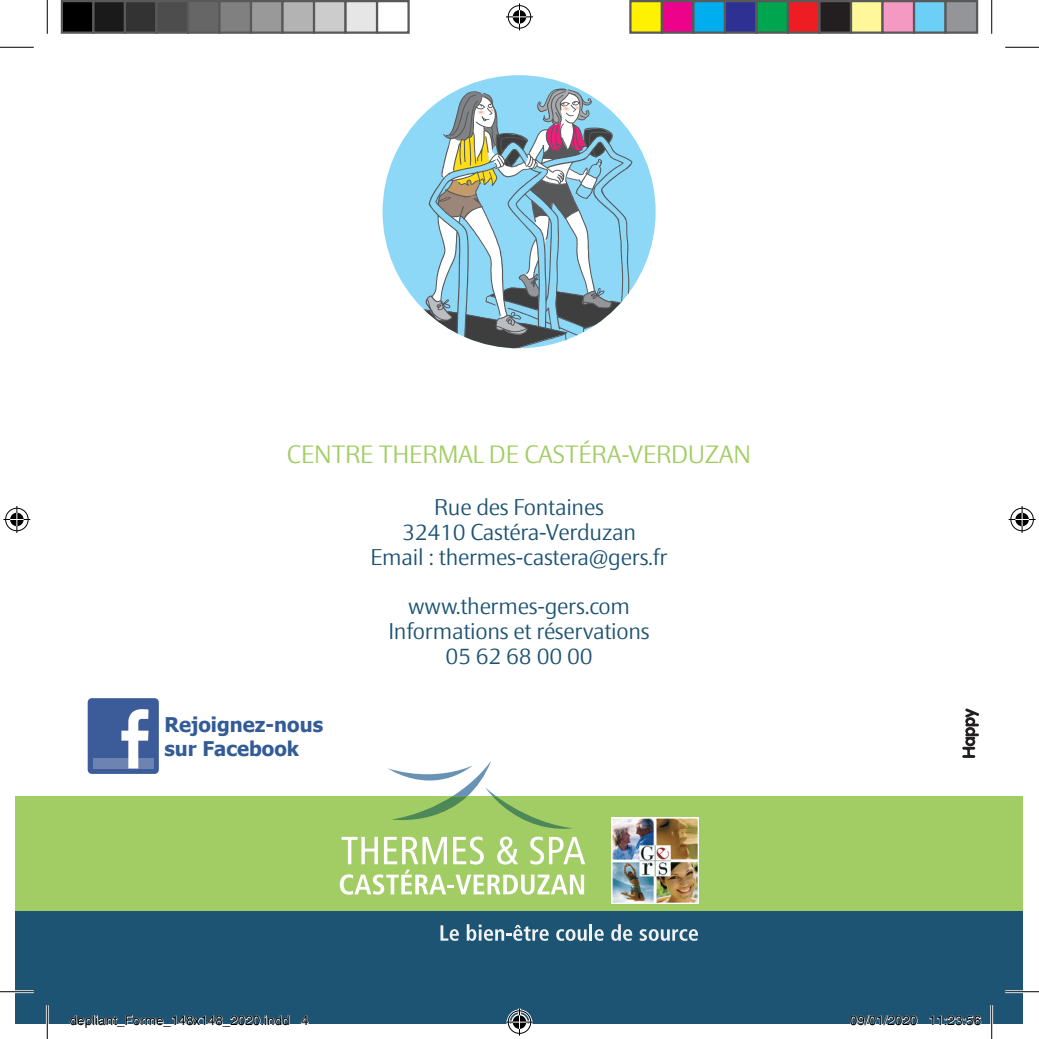
<style>
.page{position:relative;width:1039px;height:1039px;background:#fff}
.page>*{position:absolute;margin:0;border:0;box-sizing:border-box;transform-origin:0 0}
.t1{font:300 24.75px "Epoca Classic";letter-spacing:-.01em;color:#a2cd64}
.t2{font:300 22.5px/24.8px "Epoca Classic";letter-spacing:-.01em;color:#1d5373;text-align:center}
.t3{font:700 20.25px/24.3px "Tahoma";color:#335c96}
.t4{font:13.5px "Helvetica";color:#000}
</style>
<div class="page">
<div style="left:15px;top:796px;width:1008px;height:153px;background:#a2cd64"></div>
<div style="left:15px;top:911px;width:1008px;height:112px;background:#1d5373"></div>
<img style="left:382px;top:75px;width:273px;height:273px;border-radius:136px">
<svg style="left:962px;top:708px;width:17px;height:50px"></svg>
<svg style="left:340px;top:836px;width:245px;height:58px"></svg>
<svg style="left:388px;top:761px;width:182px;height:67px"></svg>
<svg style="left:440px;top:925px;width:19px;height:15px"></svg>
<svg style="left:466px;top:924px;width:82px;height:16px"></svg>
<svg style="left:556px;top:929px;width:30px;height:11px"></svg>
<hr style="left:589px;top:924px;width:3px;height:16px;background:#f1f3f3">
<svg style="left:594px;top:929px;width:9px;height:11px"></svg>
<svg style="left:611px;top:924px;width:21px;height:16px"></svg>
<svg style="left:639px;top:929px;width:59px;height:11px"></svg>
<img style="left:612px;top:817px;width:86px;height:86px">
<div style="left:88px;top:698px;width:71px;height:75px;background:#3b5b99;border-radius:4px"></div>
<div style="left:93px;top:757px;width:61px;height:11px;background:#6d84b3"></div>
<svg style="left:121px;top:709px;width:27px;height:59px"></svg>
<hr style="left:0;top:990px;width:34px;height:3px;background:#fff">
<hr style="left:1005px;top:990px;width:33px;height:3px;background:#fff">
<hr style="left:46px;top:1005px;width:3px;height:33px;background:#fff">
<hr style="left:990px;top:1005px;width:3px;height:33px;background:#fff">
<hr style="left:0;top:47px;width:34px;height:1px;background:#000">
<hr style="left:1005px;top:47px;width:33px;height:1px;background:#000">
<hr style="left:0;top:991px;width:34px;height:1px;background:#000">
<hr style="left:1005px;top:991px;width:33px;height:1px;background:#000">
<hr style="left:47px;top:0;width:1px;height:34px;background:#000">
<hr style="left:47px;top:1005px;width:1px;height:33px;background:#000">
<hr style="left:991px;top:0;width:1px;height:34px;background:#000">
<hr style="left:991px;top:1005px;width:1px;height:33px;background:#000">
<svg style="left:506px;top:3px;width:27px;height:27px"></svg>
<svg style="left:506px;top:1008px;width:27px;height:27px"></svg>
<svg style="left:3px;top:506px;width:27px;height:27px"></svg>
<svg style="left:1008px;top:506px;width:27px;height:27px"></svg>
<div style="left:62px;top:1px;width:31px;height:32px;background:#000"></div>
<div style="left:61px;top:0;width:33px;height:34px;border:2px solid #595959"></div>
<div style="left:93px;top:1px;width:32px;height:32px;background:#1a1a1a"></div>
<div style="left:92px;top:0;width:34px;height:34px;border:2px solid #595959"></div>
<div style="left:125px;top:1px;width:31px;height:32px;background:#333"></div>
<div style="left:124px;top:0;width:34px;height:34px;border:2px solid #595959"></div>
<div style="left:156px;top:1px;width:32px;height:32px;background:#4d4d4d"></div>
<div style="left:155px;top:0;width:34px;height:34px;border:2px solid #595959"></div>
<div style="left:188px;top:1px;width:31px;height:32px;background:#666"></div>
<div style="left:187px;top:0;width:33px;height:34px;border:2px solid #595959"></div>
<div style="left:219px;top:1px;width:32px;height:32px;background:#808080"></div>
<div style="left:218px;top:0;width:34px;height:34px;border:2px solid #595959"></div>
<div style="left:251px;top:1px;width:31px;height:32px;background:#999"></div>
<div style="left:250px;top:0;width:34px;height:34px;border:2px solid #595959"></div>
<div style="left:282px;top:1px;width:32px;height:32px;background:#b3b3b3"></div>
<div style="left:281px;top:0;width:34px;height:34px;border:2px solid #595959"></div>
<div style="left:314px;top:1px;width:31px;height:32px;background:#ccc"></div>
<div style="left:313px;top:0;width:33px;height:34px;border:2px solid #595959"></div>
<div style="left:345px;top:1px;width:32px;height:32px;background:#e6e6e6"></div>
<div style="left:344px;top:0;width:34px;height:34px;border:2px solid #595959"></div>
<div style="left:376px;top:0;width:34px;height:34px;border:2px solid #595959"></div>
<div style="left:630px;top:1px;width:32px;height:32px;background:#fff101"></div>
<div style="left:629px;top:0;width:34px;height:34px;border:2px solid #595959"></div>
<div style="left:662px;top:1px;width:31px;height:32px;background:#ed028c"></div>
<div style="left:660px;top:0;width:34px;height:34px;border:2px solid #595959"></div>
<div style="left:693px;top:1px;width:32px;height:32px;background:#00aeef"></div>
<div style="left:692px;top:0;width:34px;height:34px;border:2px solid #595959"></div>
<div style="left:725px;top:1px;width:31px;height:32px;background:#2e3092"></div>
<div style="left:723px;top:0;width:34px;height:34px;border:2px solid #595959"></div>
<div style="left:756px;top:1px;width:32px;height:32px;background:#00a54f"></div>
<div style="left:755px;top:0;width:34px;height:34px;border:2px solid #595959"></div>
<div style="left:788px;top:1px;width:31px;height:32px;background:#ee1d23"></div>
<div style="left:786px;top:0;width:34px;height:34px;border:2px solid #595959"></div>
<div style="left:819px;top:1px;width:32px;height:32px;background:#231f20"></div>
<div style="left:818px;top:0;width:34px;height:34px;border:2px solid #595959"></div>
<div style="left:851px;top:1px;width:31px;height:32px;background:#fff79a"></div>
<div style="left:849px;top:0;width:34px;height:34px;border:2px solid #595959"></div>
<div style="left:882px;top:1px;width:32px;height:32px;background:#f499c2"></div>
<div style="left:881px;top:0;width:34px;height:34px;border:2px solid #595959"></div>
<div style="left:914px;top:1px;width:31px;height:32px;background:#6bcff6"></div>
<div style="left:912px;top:0;width:34px;height:34px;border:2px solid #595959"></div>
<div style="left:945px;top:1px;width:32px;height:32px;background:#939598"></div>
<div style="left:944px;top:0;width:34px;height:34px;border:2px solid #595959"></div>
<svg style="left:69px;top:1015px;width:169px;height:9px"></svg>
<div style="left:239px;top:1016px;width:5px;height:9px;border:1px solid #fff;border-radius:50%"></div>
<div style="left:238px;top:1015px;width:7px;height:11px;border:1px solid #fff;border-radius:50%"></div>
<svg style="left:245px;top:1015px;width:8px;height:9px"></svg>
<div style="left:254px;top:1016px;width:5px;height:9px;border:1px solid #fff;border-radius:50%"></div>
<div style="left:253px;top:1015px;width:7px;height:11px;border:1px solid #fff;border-radius:50%"></div>
<svg style="left:261px;top:1015px;width:29px;height:9px"></svg>
<svg style="left:300px;top:1015px;width:9px;height:9px"></svg>
<div style="left:851px;top:1016px;width:5px;height:9px;border:1px solid #fff;border-radius:50%"></div>
<div style="left:849px;top:1015px;width:8px;height:11px;border:1px solid #fff;border-radius:50%"></div>
<svg style="left:857px;top:1015px;width:38px;height:9px"></svg>
<div style="left:896px;top:1016px;width:5px;height:9px;border:1px solid #fff;border-radius:50%"></div>
<div style="left:895px;top:1015px;width:7px;height:11px;border:1px solid #fff;border-radius:50%"></div>
<svg style="left:901px;top:1015px;width:9px;height:9px"></svg>
<div style="left:911px;top:1016px;width:5px;height:9px;border:1px solid #fff;border-radius:50%"></div>
<div style="left:910px;top:1015px;width:7px;height:11px;border:1px solid #fff;border-radius:50%"></div>
<svg style="left:929px;top:1015px;width:52px;height:9px"></svg>
<p class="t1" style="left:287px;top:439px;width:466px">CENTRE THERMAL DE CASTÉRA-VERDUZAN</p>
<p class="t2" style="left:370px;top:495px;width:298px">Rue des Fontaines<br>32410 Castéra-Verduzan<br>Email : thermes-castera@gers.fr</p>
<p class="t2" style="left:388px;top:594px;width:263px">www.thermes-gers.com<br>Informations et réservations<br>05 62 68 00 00</p>
<p class="t3" style="left:164px;top:713px;width:160px">Rejoignez-nous sur Facebook</p>
<p class="t4" style="left:70px;top:1012px;width:240px">depliant_Forme_148x148_2020.indd 4</p>
<p class="t4" style="left:849px;top:1012px;width:133px">09/01/2020 11:23:56</p>
</div>
